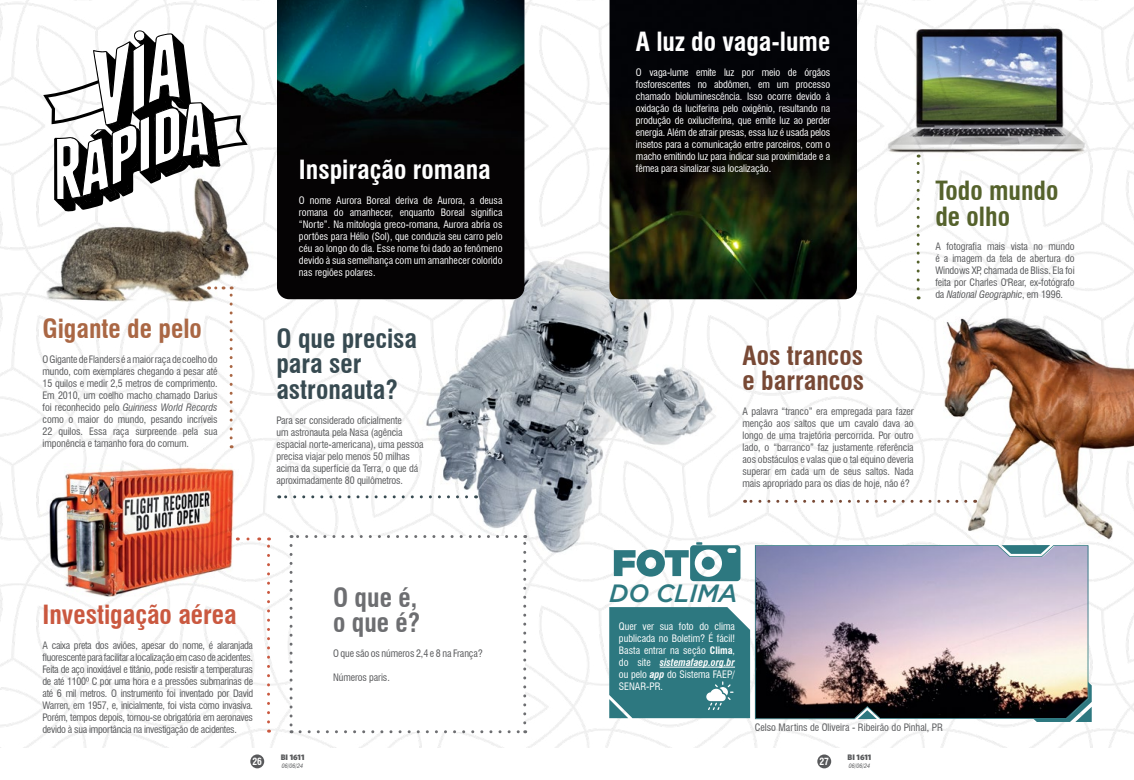
<style>
.page{position:relative;width:1134px;height:780px;background:#fff}
.page>*{position:absolute;margin:0;border:0;box-sizing:border-box;transform-origin:0 0}
.t1{font:700 condensed 25.8px "Swiss 721 BT";color:#fff}
.t2{font:700 condensed 25.8px/25.8px "Swiss 721 BT";color:#374a51}
.t3{font:700 condensed 25.8px/25.8px "Swiss 721 BT";color:#784935}
.t4{font:700 condensed 25.8px "Swiss 721 BT";color:#ca583f}
.t5{font:700 condensed 25.8px/25.8px "Swiss 721 BT";color:#55622c}
.t6{font:700 condensed 25.8px "Swiss 721 BT";color:#aa6744}
.t7{font:700 condensed 25.8px/25.8px "Swiss 721 BT";color:#6d6e71}
.t8{font:italic 500 25px "Gotham";letter-spacing:-.01em;color:#2d7880}
.t9{font:condensed 10px/12px "Swiss 721 BT";letter-spacing:-.01em;color:#58595b;text-align:justify}
.t10{font:condensed 10px/12px "Swiss 721 BT";color:#fff;text-align:justify}
.t11{font:700 condensed 9.6px "Swiss 721 BT";color:#fff}
.t12{font:900 8px "Whitney HTF";color:#58595b}
.t13{font:italic condensed 6px "Swiss 721 BT";color:#58595b}
.s1{font-style:italic}
.s2{font-weight:700}
.s3{font-weight:700;font-style:italic}
</style>
<div class="page">
<img style="left:0;top:0;width:1134px;height:747px">
<svg style="left:43px;top:30px;width:205px;height:139px"></svg>
<img style="left:277px;top:0;width:247px;height:299px">
<img style="left:37px;top:169px;width:222px;height:136px">
<svg style="left:230px;top:286px;width:3px;height:152px"></svg>
<svg style="left:209px;top:286px;width:7px;height:3px"></svg>
<svg style="left:279px;top:495px;width:188px;height:3px"></svg>
<img style="left:40px;top:463px;width:204px;height:136px">
<svg style="left:267px;top:537px;width:3px;height:185px"></svg>
<svg style="left:237px;top:537px;width:11px;height:3px"></svg>
<div style="left:291px;top:536px;width:234px;height:195px;background:#fff"></div>
<svg style="left:290px;top:545px;width:3px;height:188px"></svg>
<svg style="left:300px;top:730px;width:226px;height:3px"></svg>
<svg style="left:523px;top:535px;width:3px;height:187px"></svg>
<svg style="left:291px;top:535px;width:225px;height:3px"></svg>
<img style="left:755px;top:545px;width:333px;height:174px">
<svg style="left:1002px;top:545px;width:48px;height:9px"></svg>
<svg style="left:858px;top:710px;width:19px;height:9px"></svg>
<svg style="left:1033px;top:682px;width:59px;height:40px;background:#6d7064"></svg>
<svg style="left:614px;top:542px;width:126px;height:39px"></svg>
<svg style="left:609px;top:607px;width:141px;height:111px;background:#377e86"></svg>
<img style="left:609px;top:0;width:248px;height:299px">
<img style="left:880px;top:18px;width:211px;height:143px">
<svg style="left:917px;top:154px;width:3px;height:135px"></svg>
<img style="left:933px;top:312px;width:201px;height:229px">
<svg style="left:745px;top:500px;width:221px;height:3px"></svg>
<div style="left:250px;top:754px;width:14px;height:14px;background:#58595b;border-radius:50%"></div>
<div style="left:817px;top:754px;width:14px;height:14px;background:#58595b;border-radius:50%"></div>
<h1 class="t6" style="left:43px;top:313px;width:161px">Gigante de pelo</h1>
<p class="t9" style="left:43px;top:353px;width:177px">O Gigante de Flanders é a maior raça de coelho do mundo, com exemplares chegando a pesar até 15 quilos e medir 2,5 metros de comprimento.<br>Em 2010, um coelho macho chamado Darius foi reconhecido pelo <span class="s1">Guinness World Records </span>como o maior do mundo, pesando incríveis 22 quilos. Essa raça surpreende pela sua imponência e tamanho fora do comum.</p>
<h1 class="t1" style="left:299px;top:154px;width:193px">Inspiração romana</h1>
<p class="t10" style="left:299px;top:194px;width:205px">O nome Aurora Boreal deriva de Aurora, a deusa romana do amanhecer, enquanto Boreal significa “Norte”. Na mitologia greco-romana, Aurora abria os portões para Hélio (Sol), que conduzia seu carro pelo céu ao longo do dia. Esse nome foi dado ao fenômeno devido à sua semelhança com um amanhecer colorido nas regiões polares.</p>
<h1 class="t2" style="left:276px;top:325px;width:142px">O que precisa para ser astronauta?</h1>
<p class="t9" style="left:276px;top:414px;width:149px;text-align:left">Para ser considerado oficialmente<br>um astronauta pela Nasa (agência espacial norte-americana), uma pessoa precisa viajar pelo menos 50 milhas acima da superfície da Terra, o que dá aproximadamente 80 quilômetros.</p>
<h1 class="t4" style="left:43px;top:599px;width:196px">Investigação aérea</h1>
<p class="t9" style="left:43px;top:639px;width:212px">A caixa preta dos aviões, apesar do nome, é alaranjada fluorescente para facilitar a localização em caso de acidentes.<br>Feita de aço inoxidável e titânio, pode resistir a temperaturas de até 1100º C por uma hora e a pressões submarinas de até 6 mil metros. O instrumento foi inventado por David Warren, em 1957, e, inicialmente, foi vista como invasiva.<br>Porém, tempos depois, tornou-se obrigatória em aeronaves devido à sua importância na investigação de acidentes.</p>
<p class="t11" style="left:252px;top:755px;width:11px">26</p>
<p class="t12" style="left:281px;top:752px;width:25px">BI 1611</p>
<p class="t13" style="left:282px;top:762px;width:23px">06/06/24</p>
<h1 class="t7" style="left:333px;top:584px;width:89px">O que é, o que é?</h1>
<p class="t9" style="left:333px;top:647px;width:151px">O que são os números 2,4 e 8 na França?</p>
<p class="t9" style="left:333px;top:671px;width:58px">Números paris.</p>
<h1 class="t1" style="left:636px;top:26px;width:196px">A luz do vaga-lume</h1>
<p class="t10" style="left:636px;top:66px;width:196px">O vaga-lume emite luz por meio de órgãos fosforescentes no abdômen, em um processo chamado bioluminescência. Isso ocorre devido à oxidação da luciferina pelo oxigênio, resultando na produção de oxiluciferina, que emite luz ao perder energia. Além de atrair presas, essa luz é usada pelos insetos para a comunicação entre parceiros, com o macho emitindo luz para indicar sua proximidade e a fêmea para sinalizar sua localização.</p>
<h1 class="t3" style="left:742px;top:342px;width:123px">Aos trancos e barrancos</h1>
<p class="t9" style="left:742px;top:405px;width:173px">A palavra “tranco” era empregada para fazer menção aos saltos que um cavalo dava ao longo de uma trajetória percorrida. Por outro lado, o “barranco” faz justamente referência aos obstáculos e valas que o tal equino deveria superar em cada um de seus saltos. Nada mais apropriado para os dias de hoje, não é?</p>
<h1 class="t5" style="left:935px;top:177px;width:125px">Todo mundo de olho</h1>
<p class="t9" style="left:935px;top:241px;width:141px">A fotografia mais vista no mundo é a imagem da tela de abertura do Windows XP, chamada de Bliss. Ela foi feita por Charles O'Rear, ex-fotógrafo da <span class="s1">National Geographic</span>, em 1996.</p>
<h2 class="t8" style="left:609px;top:576px;width:130px">DO CLIMA</h2>
<p class="t10" style="left:619px;top:620px;width:118px">Quer ver sua foto do clima publicada no Boletim? É fácil!<br>Basta entrar na seção <span class="s2">Clima</span>, do site <span class="s3">sistemafaep.org.br </span>ou pelo <span class="s3">app</span> do Sistema FAEP/ SENAR-PR.</p>
<p class="t9" style="left:755px;top:721px;width:190px">Celso Martins de Oliveira - Ribeirão do Pinhal, PR</p>
<p class="t11" style="left:819px;top:755px;width:11px">27</p>
<p class="t12" style="left:847px;top:752px;width:25px">BI 1611</p>
<p class="t13" style="left:849px;top:762px;width:23px">06/06/24</p>
</div>
